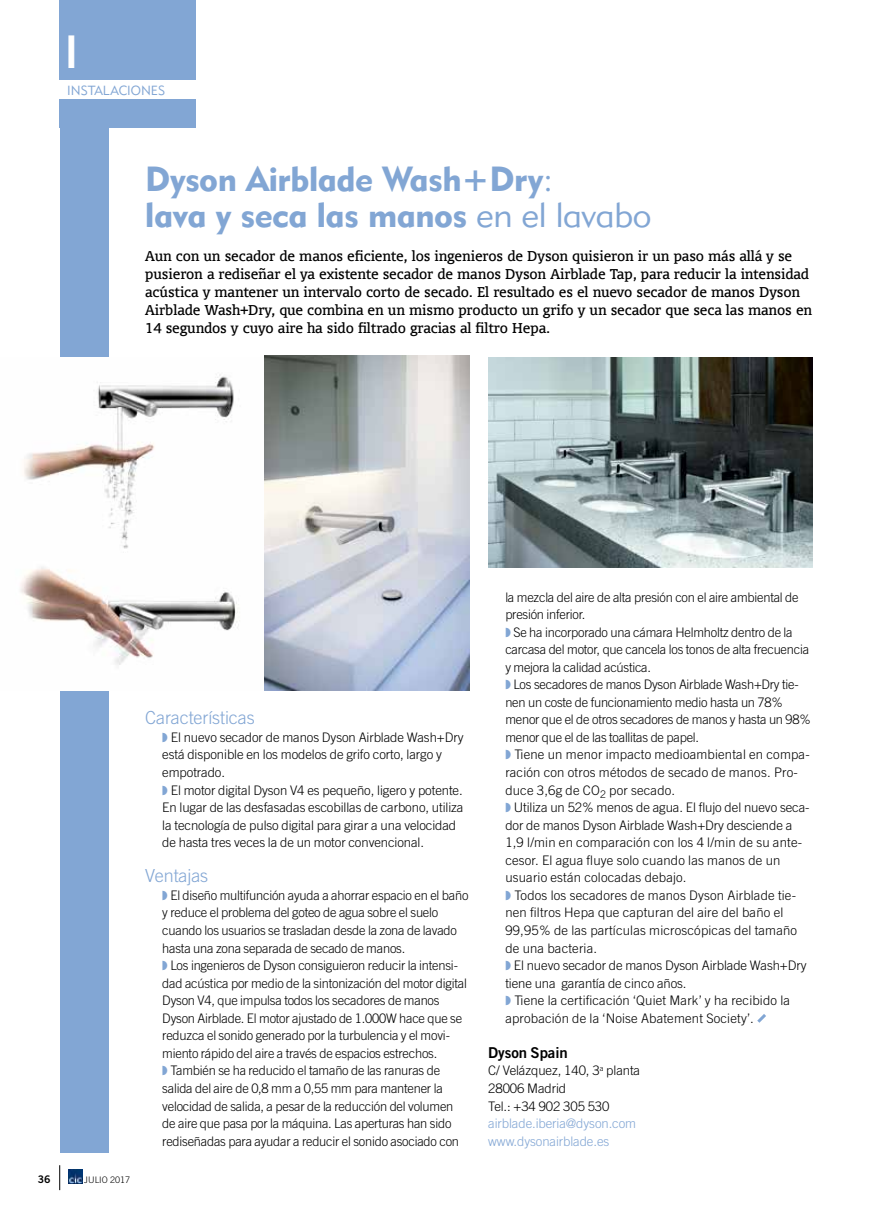
<style>
.page{position:relative;width:893px;height:1212px;background:#fff}
.page>*{position:absolute;margin:0;border:0;box-sizing:border-box;transform-origin:0 0}
.t1{font:46.05px "Geometric 415 BT Medium A";color:#fff}
.t2{font:34.5px/36px "Geometric 415 BT Black A";letter-spacing:-.01em;color:#82a6d4}
.t3{font:300 18px "Trade Gothic";letter-spacing:-.005em;color:#82a6d4}
.t4{font:15px "Trade Gothic Bold Two";letter-spacing:-.005em;color:#000}
.t5{font:13.5px/18px "Union";letter-spacing:-.005em;color:#000}
.t6{font:300 13.2px/17.5px "Trade Gothic";letter-spacing:-.015em;color:#000}
.t7{font:300 13.2px/17.5px "Trade Gothic";letter-spacing:-.005em;color:#82a6d4}
.t8{font:13.05px "Geometric 415 BT Lite A";color:#82a6d4}
.t9{font:10.5px "Trade Gothic Bold Two";color:#000}
.t10{font:300 9px "Trade Gothic";color:#000}
.s1{font-family:"Geometric 415 BT Lite A"}
.s2{color:#82a6d4}
</style>
<div class="page">
<svg style="left:59px;top:1165px;width:1px;height:25px"></svg>
<img style="left:68px;top:1170px;width:14px;height:13px">
<div style="left:60px;top:0;width:136px;height:128px;background:#82a6d4"></div>
<div style="left:60px;top:0;width:48px;height:1152px;background:#82a6d4"></div>
<div style="left:59px;top:80px;width:139px;height:19px;background:#fff"></div>
<svg style="left:757px;top:1014px;width:9px;height:9px"></svg>
<img style="left:488px;top:357px;width:324px;height:211px">
<img style="left:24px;top:357px;width:210px;height:197px">
<img style="left:20px;top:554px;width:220px;height:137px">
<img style="left:264px;top:356px;width:205px;height:335px">
<h1 class="t1" style="left:65px;top:24px;width:16px">I</h1>
<p class="t8" style="left:67px;top:82px;width:100px">INSTALACIONES</p>
<h2 class="t2" style="left:145px;top:160px;width:508px">Dyson Airblade Wash+Dry<span class="s1">:<br></span>lava y seca las manos <span class="s1">en el lavabo</span></h2>
<p class="t5" style="left:145px;top:247px;width:668px">Aun con un secador de manos eficiente, los ingenieros de Dyson quisieron ir un paso más allá y se pusieron a rediseñar el ya existente secador de manos Dyson Airblade Tap, para reducir la intensidad acústica y mantener un intervalo corto de secado. El resultado es el nuevo secador de manos Dyson Airblade Wash+Dry, que combina en un mismo producto un grifo y un secador que seca las manos en 14 segundos y cuyo aire ha sido filtrado gracias al filtro Hepa.</p>
<p class="t9" style="left:38px;top:1173px;width:14px">36</p>
<p class="t10" style="left:84px;top:1174px;width:48px">JULIO 2017</p>
<h3 class="t3" style="left:145px;top:707px;width:111px">Características</h3>
<p class="t6" style="left:162px;top:728px;width:303px"><span class="s2">◗</span> El nuevo secador de manos Dyson Airblade Wash+Dry está disponible en los modelos de grifo corto, largo y empotrado.<br><span class="s2">◗</span> El motor digital Dyson V4 es pequeño, ligero y potente.<br>En lugar de las desfasadas escobillas de carbono, utiliza la tecnología de pulso digital para girar a una velocidad de hasta tres veces la de un motor convencional.</p>
<h3 class="t3" style="left:145px;top:865px;width:64px">Ventajas</h3>
<p class="t6" style="left:162px;top:886px;width:308px"><span class="s2">◗</span> El diseño multifunción ayuda a ahorrar espacio en el baño y reduce el problema del goteo de agua sobre el suelo cuando los usuarios se trasladan desde la zona de lavado hasta una zona separada de secado de manos.<br><span class="s2">◗</span> Los ingenieros de Dyson consiguieron reducir la intensi&shy;dad acústica por medio de la sintonización del motor digital Dyson V4, que impulsa todos los secadores de manos Dyson Airblade. El motor ajustado de 1.000W hace que se reduzca el sonido generado por la turbulencia y el movi&shy;miento rápido del aire a través de espacios estrechos.<br><span class="s2">◗</span> También se ha reducido el tamaño de las ranuras de salida del aire de 0,8 mm a 0,55 mm para mantener la velocidad de salida, a pesar de la reducción del volumen de aire que pasa por la máquina. Las aperturas han sido rediseñadas para ayudar a reducir el sonido asociado con</p>
<p class="t6" style="left:505px;top:588px;width:307px">la mezcla del aire de alta presión con el aire ambiental de presión inferior.<br><span class="s2">◗</span> Se ha incorporado una cámara Helmholtz dentro de la carcasa del motor, que cancela los tonos de alta frecuencia y mejora la calidad acústica.<br><span class="s2">◗</span> Los secadores de manos Dyson Airblade Wash+Dry tie&shy;nen un coste de funcionamiento medio hasta un 78% menor que el de otros secadores de manos y hasta un 98% menor que el de las toallitas de papel.<br><span class="s2">◗</span> Tiene un menor impacto medioambiental en compa&shy;ración con otros métodos de secado de manos. Pro&shy;duce 3,6g de CO<sub>2</sub> por secado.<br><span class="s2">◗</span> Utiliza un 52% menos de agua. El flujo del nuevo seca&shy;dor de manos Dyson Airblade Wash+Dry desciende a 1,9 l/min en comparación con los 4 l/min de su ante&shy;cesor. El agua fluye solo cuando las manos de un usuario están colocadas debajo.<br><span class="s2">◗</span> Todos los secadores de manos Dyson Airblade tie&shy;nen filtros Hepa que capturan del aire del baño el 99,95% de las partículas microscópicas del tamaño de una bacteria.<br><span class="s2">◗</span> El nuevo secador de manos Dyson Airblade Wash+Dry tiene una garantía de cinco años.<br><span class="s2">◗</span> Tiene la certificación ‘Quiet Mark’ y ha recibido la aprobación de la ‘Noise Abatement Society’.</p>
<p class="t4" style="left:488px;top:1043px;width:81px">Dyson Spain</p>
<p class="t6" style="left:488px;top:1062px;width:153px">C/ Velázquez, 140, 3<sup>a</sup> planta<br>28006 Madrid<br>Tel.: +34 902 305 530</p>
<p class="t7" style="left:488px;top:1114px;width:149px">airblade.iberia@dyson.com www.dysonairblade.es</p>
</div>
